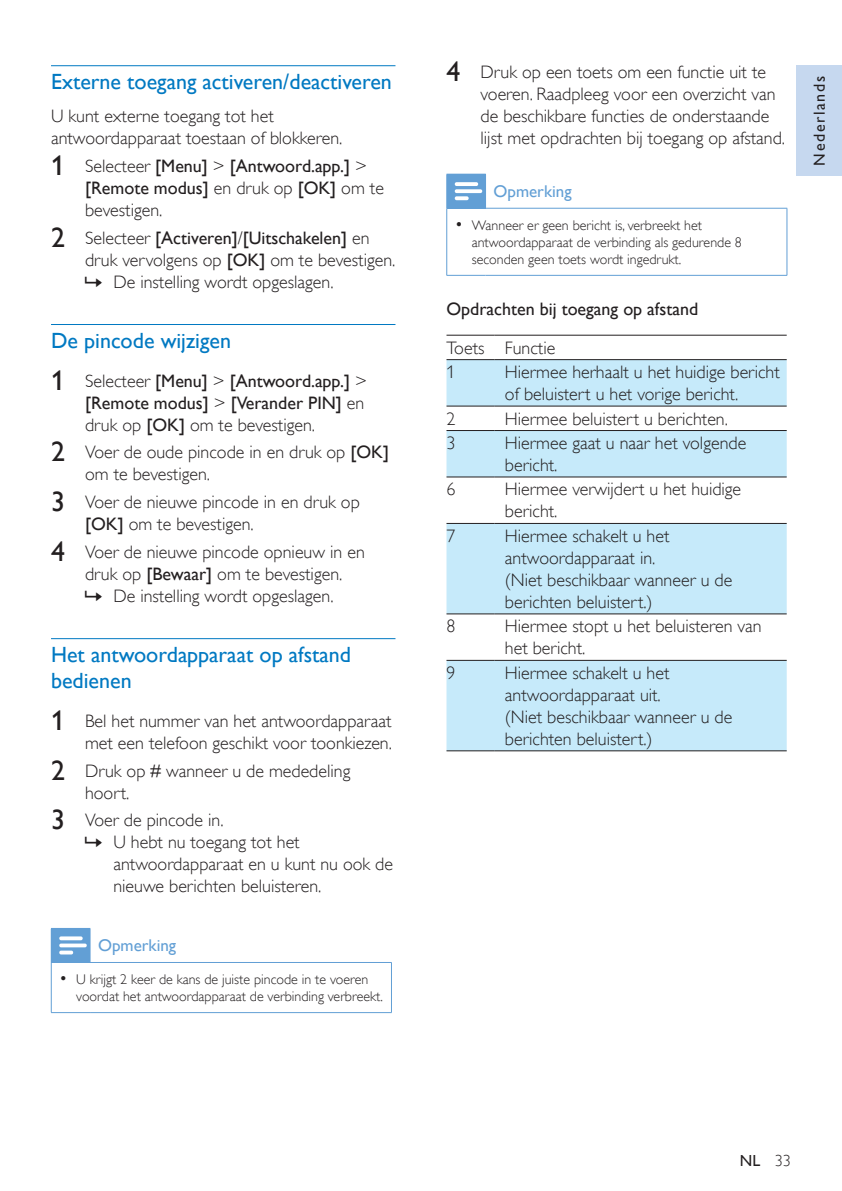
<style>
.page{position:relative;width:842px;height:1191px;background:#fff}
.page>*{position:absolute;margin:0;border:0;box-sizing:border-box;transform-origin:0 0}
.t1{font:22px/26px "Gill Sans Alt One WGL";color:#0079c2}
.t2{font:18px/22px "Gill Sans Alt One WGL Light";color:#231f20}
.t3{font:18px/22px "Gill Sans Alt One WGL";color:#231f20}
.t4{font:17px "Gill Sans Alt One WGL";color:#629fd5}
.t5{font:16px "Gill Sans Alt One WGL";letter-spacing:.1em;color:#231f20}
.t6{font:14px/17px "Gill Sans Alt One WGL Light";color:#231f20}
.s1{font-size:28px}
.s2{font-family:"Gill Sans Alt One WGL Light"}
.s3{font-family:"Gill Sans Alt One WGL"}
.s4{font-family:"Gill Sans Alt One WGL";font-size:28px}
.s5{font-size:17px}
</style>
<div class="page">
<div style="left:797px;top:66px;width:45px;height:110px;background:#c6d8ef"></div>
<div style="left:447px;top:174px;width:38px;height:34px;background:#629fd5"></div>
<hr style="left:446px;top:208px;width:1px;height:67px;background:#629fd5">
<hr style="left:787px;top:208px;width:1px;height:67px;background:#629fd5">
<hr style="left:446px;top:275px;width:39px;height:1px;background:#629fd5">
<hr style="left:485px;top:275px;width:302px;height:1px;background:#629fd5">
<hr style="left:446px;top:174px;width:1px;height:34px;background:#629fd5">
<hr style="left:485px;top:174px;width:1px;height:34px;background:#629fd5">
<hr style="left:485px;top:208px;width:302px;height:1px;background:#629fd5">
<svg style="left:455px;top:182px;width:27px;height:18px"></svg>
<svg style="left:446px;top:360px;width:341px;height:390px;fill:#c6eafa"></svg>
<hr style="left:446px;top:335px;width:49px;height:1px;background:#231f20">
<hr style="left:495px;top:335px;width:292px;height:1px;background:#231f20">
<hr style="left:446px;top:359px;width:49px;height:1px;background:#231f20">
<hr style="left:495px;top:359px;width:292px;height:1px;background:#231f20">
<hr style="left:446px;top:405px;width:49px;height:1px;background:#231f20">
<hr style="left:495px;top:405px;width:292px;height:1px;background:#231f20">
<hr style="left:446px;top:430px;width:49px;height:1px;background:#231f20">
<hr style="left:495px;top:430px;width:292px;height:1px;background:#231f20">
<hr style="left:446px;top:476px;width:49px;height:1px;background:#231f20">
<hr style="left:495px;top:476px;width:292px;height:1px;background:#231f20">
<hr style="left:446px;top:523px;width:49px;height:1px;background:#231f20">
<hr style="left:495px;top:523px;width:292px;height:1px;background:#231f20">
<hr style="left:446px;top:613px;width:49px;height:1px;background:#231f20">
<hr style="left:495px;top:613px;width:292px;height:1px;background:#231f20">
<hr style="left:446px;top:660px;width:49px;height:1px;background:#231f20">
<hr style="left:495px;top:660px;width:292px;height:1px;background:#231f20">
<hr style="left:446px;top:750px;width:49px;height:1px;background:#231f20">
<hr style="left:495px;top:750px;width:292px;height:1px;background:#231f20">
<hr style="left:51px;top:65px;width:344px;height:1px;background:#0079c2">
<hr style="left:51px;top:324px;width:344px;height:1px;background:#0079c2">
<hr style="left:51px;top:638px;width:344px;height:1px;background:#0079c2">
<div style="left:51px;top:928px;width:39px;height:34px;background:#629fd5"></div>
<hr style="left:51px;top:962px;width:1px;height:50px;background:#629fd5">
<hr style="left:391px;top:962px;width:1px;height:50px;background:#629fd5">
<hr style="left:51px;top:1012px;width:39px;height:1px;background:#629fd5">
<hr style="left:90px;top:1012px;width:302px;height:1px;background:#629fd5">
<hr style="left:90px;top:928px;width:1px;height:34px;background:#629fd5">
<hr style="left:90px;top:962px;width:302px;height:1px;background:#629fd5">
<svg style="left:59px;top:936px;width:28px;height:18px"></svg>
<p class="t1" style="left:51px;top:70px;width:342px">Externe toegang activeren/deactiveren</p>
<p class="t2" style="left:51px;top:107px;width:293px">U kunt externe toegang tot het antwoordapparaat toestaan of blokkeren.</p>
<p class="t3" style="left:85px;top:156px;width:300px;text-indent:-34px"><span class="s1">1</span> <span class="s2">Selecteer</span> [Menu] <span class="s2">&gt;</span> [Antwoord.app.] <span class="s2">&gt; </span>[Remote modus] <span class="s2">en druk op</span> [OK] <span class="s2">om te</span></p>
<p class="t2" style="left:85px;top:200px;width:79px">bevestigen.</p>
<p class="t3" style="left:51px;top:228px;width:320px"><span class="s1">2</span> <span class="s2">Selecteer</span> [Activeren]<span class="s2">/</span>[Uitschakelen] <span class="s2">en</span></p>
<p class="t2" style="left:113px;top:250px;width:283px;text-indent:-28px">druk vervolgens op <span class="s3">[OK]</span> om te bevestigen.<br>De instelling wordt opgeslagen.</p>
<p class="t1" style="left:51px;top:329px;width:182px">De pincode wijzigen</p>
<p class="t3" style="left:51px;top:371px;width:317px;text-align:right"><span class="s1">1</span> <span class="s2">Selecteer</span> [Menu] <span class="s2">&gt;</span> [Antwoord.app.] <span class="s2">&gt; </span>[Remote modus] <span class="s2">&gt;</span> [Verander PIN] <span class="s2">en</span></p>
<p class="t2" style="left:51px;top:412px;width:340px;line-height:27.6px;text-indent:34px">druk op <span class="s3">[OK]</span> om te bevestigen.<br><span class="s4">2</span> Voer de oude pincode in en druk op <span class="s3">[OK]</span></p>
<p class="t2" style="left:51px;top:462px;width:310px;line-height:27.6px;text-indent:34px">om te bevestigen.<br><span class="s4">3</span> Voer de nieuwe pincode in en druk op</p>
<p class="t2" style="left:51px;top:511px;width:315px;line-height:27.6px;text-indent:34px"><span class="s3">[OK]</span> om te bevestigen.<br><span class="s4">4</span> Voer de nieuwe pincode opnieuw in en</p>
<p class="t2" style="left:113px;top:564px;width:230px;text-indent:-28px">druk op <span class="s3">[Bewaar]</span> om te bevestigen.<br>De instelling wordt opgeslagen.</p>
<p class="t1" style="left:51px;top:643px;width:302px">Het antwoordapparaat op afstand bedienen</p>
<p class="t2" style="left:51px;top:711px;width:342px;text-align:right"><span class="s4">1</span> Bel het nummer van het antwoordapparaat met een telefoon geschikt voor toonkiezen.</p>
<p class="t2" style="left:85px;top:761px;width:267px;text-indent:-34px"><span class="s4">2</span> Druk op <span class="s3">#</span> wanneer u de mededeling hoort.</p>
<p class="t2" style="left:113px;top:810px;width:281px;text-indent:-62px"><span class="s4">3</span> Voer de pincode in.<br>U hebt nu toegang tot het antwoordapparaat en u kunt nu ook de nieuwe berichten beluisteren.</p>
<p class="t4" style="left:98px;top:938px;width:80px">Opmerking</p>
<p class="t6" style="left:76px;top:972px;width:308px;text-indent:-17px"><span class="s5">•</span> U krijgt 2 keer de kans de juiste pincode in te voeren voordat het antwoordapparaat de verbinding verbreekt.</p>
<p class="t2" style="left:480px;top:62px;width:306px;text-indent:-34px"><span class="s4">4</span> Druk op een toets om een functie uit te voeren. Raadpleeg voor een overzicht van de beschikbare functies de onderstaande lijst met opdrachten bij toegang op afstand.</p>
<p class="t4" style="left:493px;top:184px;width:80px">Opmerking</p>
<p class="t6" style="left:472px;top:218px;width:272px;text-indent:-17px"><span class="s5">•</span> Wanneer er geen bericht is, verbreekt het antwoordapparaat de verbinding als gedurende 8 seconden geen toets wordt ingedrukt.</p>
<p class="t3" style="left:446px;top:299px;width:253px">Opdrachten bij toegang op afstand</p>
<p class="t2" style="left:446px;top:337px;width:110px;line-height:24.4px">Toets Functie<br>1</p>
<p class="t2" style="left:505px;top:362px;width:276px">Hiermee herhaalt u het huidige bericht of beluistert u het vorige bericht.</p>
<p class="t2" style="left:446px;top:409px;width:10px">2</p>
<p class="t2" style="left:505px;top:409px;width:225px">Hiermee beluistert u berichten.</p>
<p class="t2" style="left:446px;top:433px;width:10px">3</p>
<p class="t2" style="left:505px;top:433px;width:243px">Hiermee gaat u naar het volgende bericht.</p>
<p class="t2" style="left:446px;top:480px;width:10px">6</p>
<p class="t2" style="left:505px;top:480px;width:238px">Hiermee verwijdert u het huidige bericht.</p>
<p class="t2" style="left:446px;top:526px;width:10px">7</p>
<p class="t2" style="left:505px;top:526px;width:229px">Hiermee schakelt u het antwoordapparaat in.<br>(Niet beschikbaar wanneer u de berichten beluistert.)</p>
<p class="t2" style="left:446px;top:616px;width:10px">8</p>
<p class="t2" style="left:505px;top:616px;width:258px">Hiermee stopt u het beluisteren van het bericht.</p>
<p class="t2" style="left:446px;top:663px;width:10px">9</p>
<p class="t2" style="left:505px;top:663px;width:229px">Hiermee schakelt u het antwoordapparaat uit.<br>(Niet beschikbaar wanneer u de berichten beluistert.)</p>
<p class="t5" style="left:813px;top:165px;width:91px;rotate:-90deg">Nederlands</p>
<p class="t5" style="left:740px;top:1154px;width:53px">NL <span class="s2">33</span></p>
</div>
